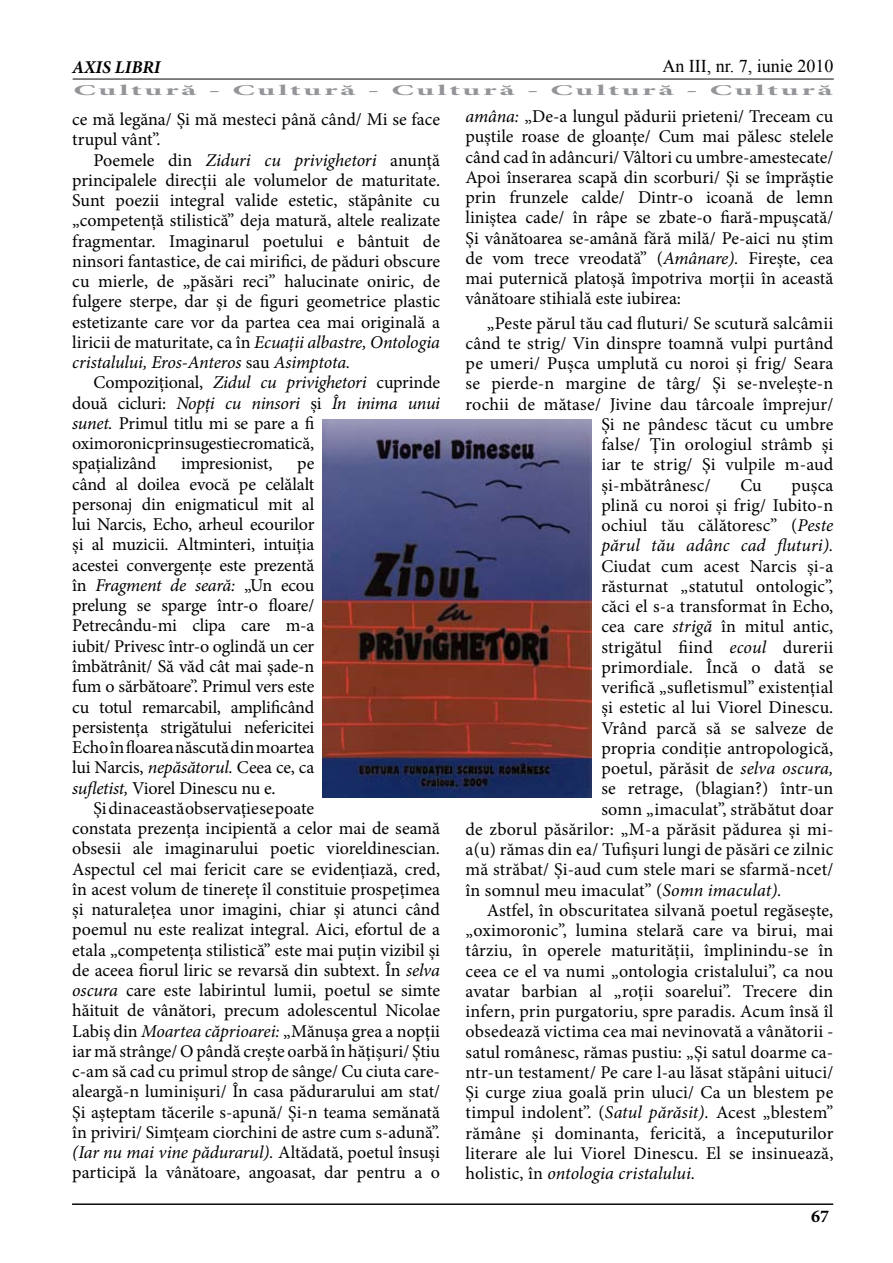
<style>
.page{position:relative;width:893px;height:1263px;background:#fff}
.page>*{position:absolute;margin:0;border:0;box-sizing:border-box;transform-origin:0 0}
.t1{font:18px/20.2px "Minion Pro";color:#000;text-align:justify}
.t2{font:italic 18px "Minion Pro";color:#000}
.t3{font:18px "Times New Roman";color:#000}
.t4{font:italic 700 18px "Minion Pro";color:#000}
.t5{font:700 18px "Minion Pro";color:#000}
.t6{font:700 15px "Minion Pro";letter-spacing:.075em;color:#939598;scale:2.21 1}
.s1{font-style:italic}
.s2{font-style:normal}
</style>
<div class="page">
<hr style="left:73px;top:79px;width:761px;height:1px;background:#000">
<hr style="left:72px;top:1203px;width:761px;height:2px;background:#000">
<img style="left:323px;top:419px;width:268px;height:378px">
<p class="t4" style="left:72px;top:54px;width:90px">AXIS LIBRI</p>
<p class="t3" style="left:662px;top:54px;width:172px">An III, nr. 7, iunie 2010</p>
<p class="t6" style="left:73px;top:80px;width:345px">Cultură - Cultură - Cultură - Cultură - Cultură</p>
<p class="t1" style="left:72px;top:109px;width:369px">ce mă legăna/ Şi mă mesteci până când/ Mi se face trupul vânt”.</p>
<p class="t1" style="left:72px;top:150px;width:369px;text-indent:21px">Poemele din <span class="s1">Ziduri cu privighetori</span> anunţă principalele direcţii ale volumelor de maturitate.<br>Sunt poezii integral valide estetic, stăpânite cu „competenţă stilistică” deja matură, altele realizate fragmentar. Imaginarul poetului e bântuit de ninsori fantastice, de cai mirifici, de păduri obscure cu mierle, de „păsări reci” halucinate oniric, de fulgere sterpe, dar şi de figuri geometrice plastic estetizante care vor da partea cea mai originală a liricii de maturitate, ca în <span class="s1">Ecuaţii albastre, Ontologia cristalului, Eros-Anteros</span> sau <span class="s1">Asimptota.</span></p>
<p class="t1" style="left:72px;top:373px;width:369px;text-align:left;text-indent:21px">Compoziţional, <span class="s1">Zidul cu privighetori</span> cuprinde două cicluri: <span class="s1">Nopţi cu ninsori</span> şi <span class="s1">În inima unui sunet.</span> Primul titlu mi se pare a fi<br>oximoronic prin sugestie cromatică,<br>spaţializând</p>
<p class="t1" style="left:466px;top:106px;width:369px"><span class="s1">amâna:</span> „De-a lungul pădurii prieteni/ Treceam cu puştile roase de gloanţe/ Cum mai pălesc stelele când cad în adâncuri/ Vâltori cu umbre-amestecate/ Apoi înserarea scapă din scorburi/ Şi se împrăştie prin frunzele calde/ Dintr-o icoană de lemn liniştea cade/ în râpe se zbate-o fiară-mpuşcată/ Şi vânătoarea se-amână fără milă/ Pe-aici nu ştim de vom trece vreodată” (<span class="s1">Amânare).</span> Fireşte, cea mai puternică platoşă împotriva morţii în această vânătoare stihială este iubirea:</p>
<p class="t1" style="left:487px;top:313px;width:348px">„Peste părul tău cad fluturi/ Se scutură salcâmii</p>
<p class="t1" style="left:466px;top:333px;width:369px">când te strig/ Vin dinspre toamnă vulpi purtând</p>
<p class="t1" style="left:466px;top:353px;width:369px">pe umeri/ Puşca umplută cu noroi şi frig/ Seara</p>
<p class="t1" style="left:466px;top:373px;width:369px">se pierde-n margine de târg/ Şi se-nveleşte-n</p>
<p class="t1" style="left:466px;top:394px;width:369px">rochii de mătase/ Jivine dau târcoale împrejur/</p>
<p class="t1" style="left:601px;top:414px;width:234px">Şi ne pândesc tăcut cu umbre</p>
<p class="t1" style="left:601px;top:434px;width:234px">false/ Ţin orologiul strâmb şi</p>
<p class="t1" style="left:601px;top:454px;width:234px">iar te strig/ Şi vulpile m-aud</p>
<p class="t1" style="left:601px;top:475px;width:111px">şi-mbătrânesc/</p>
<p class="t1" style="left:740px;top:475px;width:23px">Cu</p>
<p class="t1" style="left:181px;top:454px;width:93px">impresionist,</p>
<p class="t1" style="left:72px;top:454px;width:244px;text-indent:225px">pe când al doilea evocă pe celălalt personaj din enigmaticul mit al lui Narcis, Echo, arheul ecourilor şi al muzicii. Altminteri, intuiţia acestei convergenţe este prezentă în <span class="s1">Fragment de seară:</span> „Un ecou prelung se sparge într-o floare/ Petrecându-mi clipa care m-a iubit/ Privesc într-o oglindă un cer îmbătrânit/ Să văd cât mai şade-n fum o sărbătoare”. Primul vers este cu totul remarcabil, amplificând persistenţa strigătului nefericitei Echo în floarea născută din moartea lui Narcis, <span class="s1">nepăsătorul.</span> Ceea ce, ca <span class="s1">sufletist,</span> Viorel Dinescu nu e.</p>
<p class="t1" style="left:72px;top:798px;width:369px;text-align:left;text-indent:21px">Şi din această observaţie se poate<br>constata prezenţa incipientă a celor mai de seamă obsesii ale imaginarului poetic vioreldinescian.<br>Aspectul cel mai fericit care se evidenţiază, cred, în acest volum de tinereţe îl constituie prospeţimea şi naturaleţea unor imagini, chiar şi atunci când poemul nu este realizat integral. Aici, efortul de a etala „competenţa stilistică” este mai puţin vizibil şi de aceea fiorul liric se revarsă din subtext. În <span class="s1">selva oscura</span> care este labirintul lumii, poetul se simte hăituit de vânători, precum adolescentul Nicolae Labiş din <span class="s1">Moartea căprioarei:</span> „Mănuşa grea a nopţii iar mă strânge/ O pândă creşte oarbă în hăţişuri/ Ştiu c-am să cad cu primul strop de sânge/ Cu ciuta care&shy;aleargă-n luminişuri/ În casa pădurarului am stat/ Şi aşteptam tăcerile s-apună/ Şi-n teama semănată în priviri/ Simţeam ciorchini de astre cum s-adună”. <span class="s1">(Iar nu mai vine pădurarul).</span> Altădată, poetul însuşi participă la vânătoare, angoasat, dar pentru a o</p>
<p class="t1" style="left:601px;top:475px;width:234px;text-indent:190px">puşca plină cu noroi şi frig/ Iubito-n ochiul tău călătoresc” (<span class="s1">Peste părul tău adânc cad fluturi).</span></p>
<p class="t1" style="left:601px;top:556px;width:234px">Ciudat cum acest Narcis şi-a</p>
<p class="t1" style="left:601px;top:576px;width:234px">răsturnat „statutul ontologic”,</p>
<p class="t1" style="left:601px;top:596px;width:234px">căci el s-a transformat în Echo,</p>
<p class="t1" style="left:601px;top:616px;width:234px">cea care <span class="s1">strigă</span> în mitul antic,</p>
<p class="t1" style="left:601px;top:637px;width:234px">strigătul fiind <span class="s1">ecoul</span> durerii</p>
<p class="t1" style="left:601px;top:657px;width:234px">primordiale. Încă o dată se</p>
<p class="t1" style="left:601px;top:677px;width:234px">verifică „sufletismul” existenţial</p>
<p class="t1" style="left:601px;top:697px;width:234px">şi estetic al lui Viorel Dinescu.</p>
<p class="t1" style="left:601px;top:718px;width:234px">Vrând parcă să se salveze de</p>
<p class="t1" style="left:601px;top:738px;width:234px">propria condiţie antropologică,</p>
<p class="t1" style="left:601px;top:758px;width:234px">poetul, părăsit de <span class="s1">selva oscura,</span></p>
<p class="t1" style="left:601px;top:778px;width:234px">se retrage, (blagian?) într-un</p>
<p class="t1" style="left:601px;top:799px;width:234px">somn „imaculat”, străbătut doar</p>
<p class="t1" style="left:466px;top:819px;width:369px">de zborul păsărilor: „M-a părăsit pădurea şi mi-</p>
<p class="t1" style="left:466px;top:839px;width:369px">a(u) rămas din ea/ Tufişuri lungi de păsări ce zilnic</p>
<p class="t1" style="left:466px;top:859px;width:369px">mă străbat/ Şi-aud cum stele mari se sfarmă-ncet/</p>
<p class="t1" style="left:466px;top:880px;width:318px">în somnul meu imaculat” (<span class="s1">Somn imaculat).</span></p>
<p class="t1" style="left:487px;top:900px;width:348px">Astfel, în obscuritatea silvană poetul regăseşte,</p>
<p class="t1" style="left:466px;top:920px;width:369px">„oximoronic”, lumina stelară care va birui, mai</p>
<p class="t1" style="left:466px;top:940px;width:369px">târziu, în operele maturităţii, împlinindu-se în</p>
<p class="t1" style="left:466px;top:961px;width:369px">ceea ce el va numi „ontologia cristalului”, ca nou</p>
<p class="t1" style="left:466px;top:981px;width:369px">avatar barbian al „roţii soarelui”. Trecere din</p>
<p class="t1" style="left:466px;top:1001px;width:369px">infern, prin purgatoriu, spre paradis. Acum însă îl</p>
<p class="t1" style="left:466px;top:1021px;width:369px">obsedează victima cea mai nevinovată a vânătorii -</p>
<p class="t1" style="left:466px;top:1042px;width:369px">satul românesc, rămas pustiu: „Şi satul doarme ca-</p>
<p class="t1" style="left:466px;top:1062px;width:369px">ntr-un testament/ Pe care l-au lăsat stăpâni uituci/</p>
<p class="t1" style="left:466px;top:1082px;width:369px">Şi curge ziua goală prin uluci/ Ca un blestem pe</p>
<p class="t1" style="left:466px;top:1102px;width:369px">timpul indolent”. (<span class="s1">Satul părăsit).</span> Acest „blestem”</p>
<p class="t1" style="left:466px;top:1123px;width:369px">rămâne şi dominanta, fericită, a începuturilor</p>
<p class="t1" style="left:466px;top:1143px;width:369px">literare ale lui Viorel Dinescu. El se insinuează,</p>
<p class="t2" style="left:466px;top:1161px;width:231px"><span class="s2">holistic, în</span> ontologia cristalului.</p>
<p class="t5" style="left:811px;top:1203px;width:19px">67</p>
</div>
